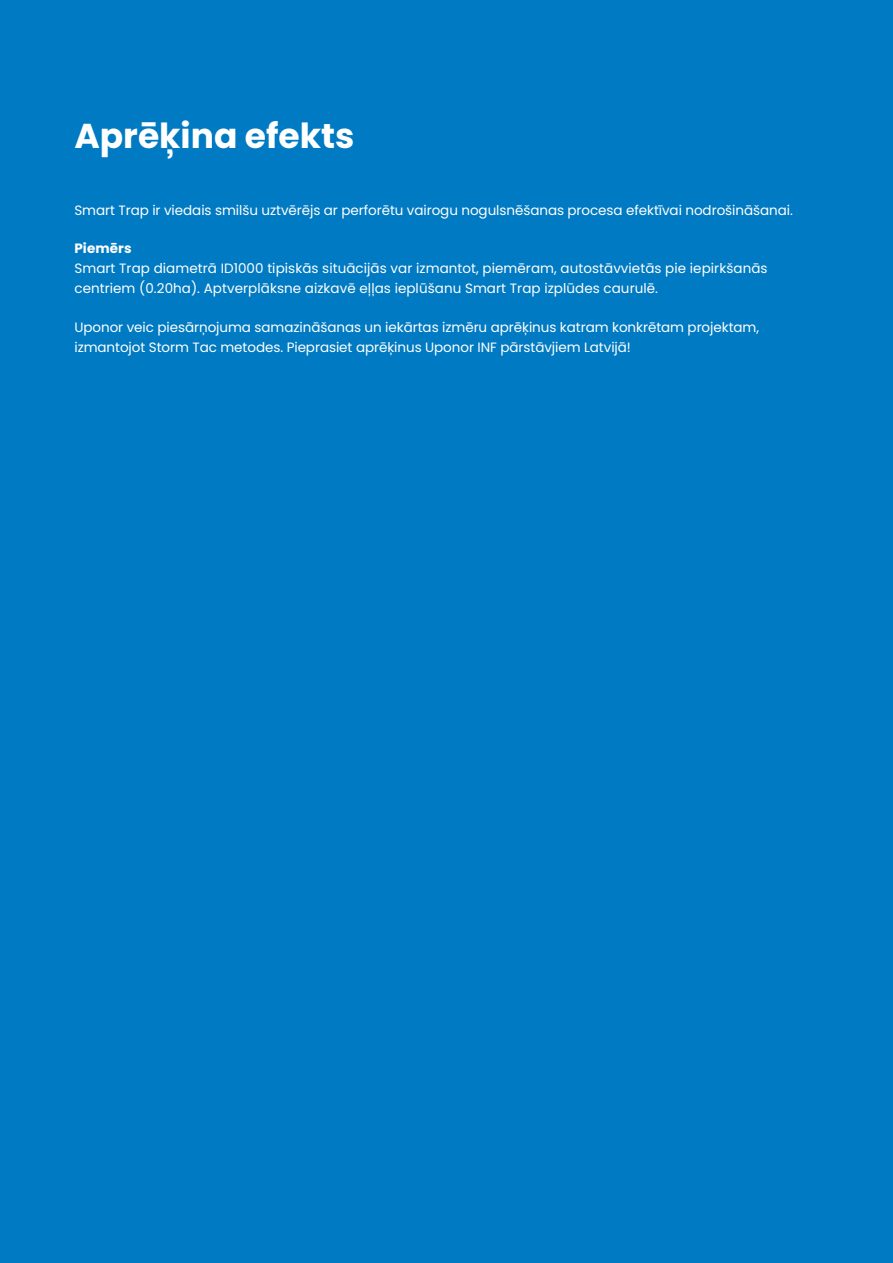
<style>
.page{position:relative;width:893px;height:1263px;background:#fff}
.page>*{position:absolute;margin:0;border:0;box-sizing:border-box;transform-origin:0 0}
.t1{font:700 34.5px "Poppins";color:#fff}
.t2{font:13.5px/20.2px "Poppins";letter-spacing:-.005em;color:#fff}
.t3{font:700 13.5px "Poppins";letter-spacing:.01em;color:#fff}
</style>
<div class="page">
<div style="left:0;top:0;width:893px;height:1262px;background:#007ac2"></div>
<h1 class="t1" style="left:74px;top:116px;width:281px">Aprēķina efekts</h1>
<p class="t2" style="left:74px;top:200px;width:720px">Smart Trap ir viedais smilšu uztvērējs ar perforētu vairogu nogulsnēšanas procesa efektīvai nodrošināšanai.</p>
<p class="t3" style="left:74px;top:240px;width:59px">Piemērs</p>
<p class="t2" style="left:74px;top:258px;width:695px">Smart Trap diametrā ID1000 tipiskās situācijās var izmantot, piemēram, autostāvvietās pie iepirkšanās centriem (0.20ha). Aptverplāksne aizkavē eļļas ieplūšanu Smart Trap izplūdes caurulē.</p>
<p class="t2" style="left:74px;top:317px;width:686px">Uponor veic piesārņojuma samazināšanas un iekārtas izmēru aprēķinus katram konkrētam projektam, izmantojot Storm Tac metodes. Pieprasiet aprēķinus Uponor INF pārstāvjiem Latvijā!</p>
</div>
